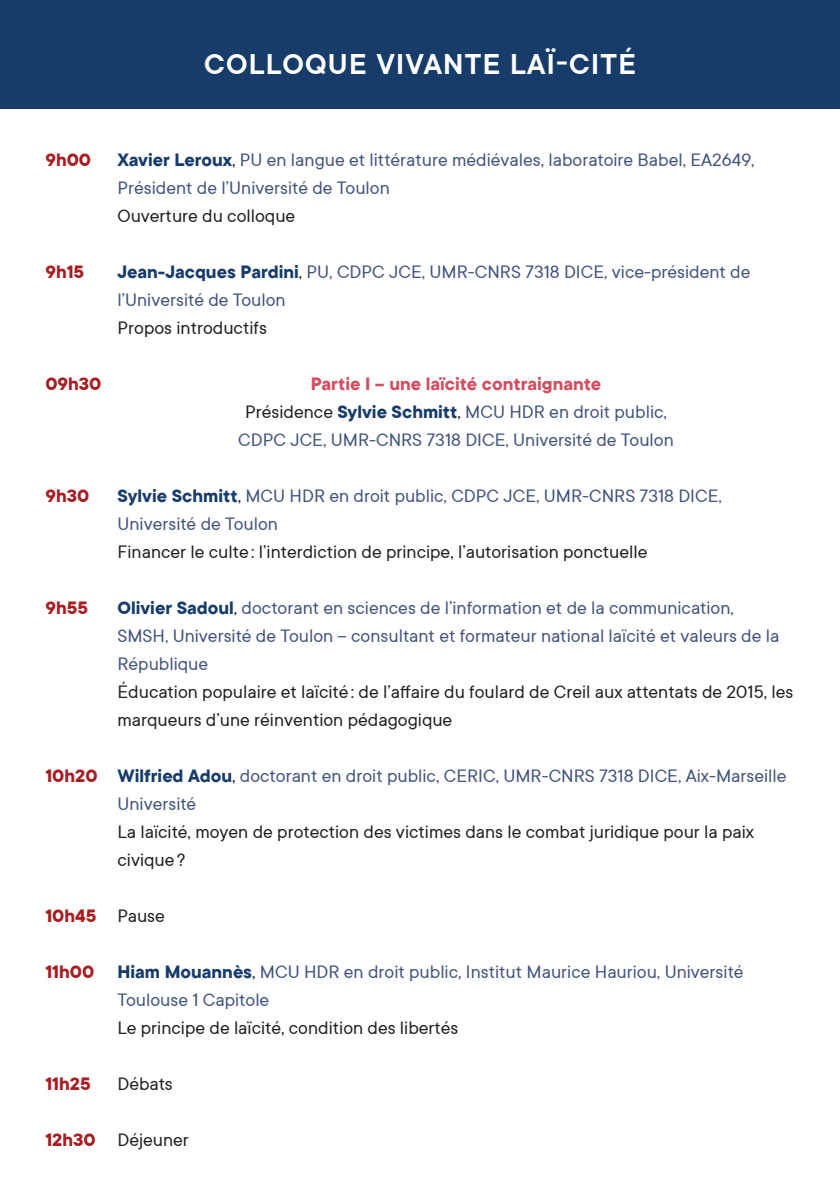
<style>
.page{position:relative;width:840px;height:1191px;background:#fff}
.page>*{position:absolute;margin:0;border:0;box-sizing:border-box;transform-origin:0 0}
.t1{font:600 32px "TT Commons Classic";letter-spacing:.04em;color:#fff}
.t2{font:20px/28px "TT Commons Classic";color:#42547d}
.t3{font:20px/28px "TT Commons Classic";color:#231f20}
.t4{font:700 20px "TT Commons Classic";color:#a71d21}
.s1{font-weight:700;color:#173c6a}
.s2{color:#231f20}
.s3{font-weight:700;color:#d34d62}
.s4{font-weight:700;color:#a71d21}
.s5{font-weight:400;color:#231f20}
</style>
<div class="page">
<div style="left:0;top:0;width:839px;height:109px;background:#173c6a"></div>
<h1 class="t1" style="left:204px;top:43px;width:433px">COLLOQUE VIVANTE LAÏ-CITÉ</h1>
<p class="t4" style="left:45px;top:147px;width:47px">9h00</p>
<p class="t2" style="left:117px;top:145px;width:638px"><span class="s1">Xavier Leroux</span><span class="s2">,</span> PU en langue et littérature médiévales, laboratoire Babel, EA2649,<br>Président de l’Université de Toulon</p>
<p class="t3" style="left:117px;top:201px;width:179px">Ouverture du colloque</p>
<p class="t4" style="left:45px;top:259px;width:40px">9h15</p>
<p class="t2" style="left:117px;top:257px;width:634px"><span class="s1">Jean-Jacques Pardini</span><span class="s2">,</span> PU, CDPC JCE, UMR-CNRS 7318 DICE, vice-président de l’Université de Toulon</p>
<p class="t3" style="left:117px;top:313px;width:151px">Propos introductifs</p>
<p class="t4" style="left:45px;top:371px;width:57px">09h30</p>
<p class="t2" style="left:238px;top:369px;width:436px;text-align:center"><span class="s3">Partie I – une laïcité contraignante<br></span><span class="s2">Présidence</span> <span class="s1">Sylvie Schmitt</span><span class="s2">,</span> MCU HDR en droit public,<br>CDPC JCE, UMR-CNRS 7318 DICE, Université de Toulon</p>
<p class="t4" style="left:45px;top:483px;width:45px">9h30</p>
<p class="t2" style="left:117px;top:481px;width:605px"><span class="s1">Sylvie Schmitt</span><span class="s2">,</span> MCU HDR en droit public, CDPC JCE, UMR-CNRS 7318 DICE,<br>Université de Toulon</p>
<p class="t3" style="left:117px;top:537px;width:531px">Financer le culte : l’interdiction de principe, l’autorisation ponctuelle</p>
<p class="t4" style="left:45px;top:595px;width:44px">9h55</p>
<p class="t2" style="left:117px;top:593px;width:663px"><span class="s1">Olivier Sadoul</span><span class="s2">,</span> doctorant en sciences de l’information et de la communication,<br>SMSH, Université de Toulon – consultant et formateur national laïcité et valeurs de la<br>République</p>
<p class="t3" style="left:117px;top:677px;width:677px">Éducation populaire et laïcité : de l’affaire du foulard de Creil aux attentats de 2015, les marqueurs d’une réinvention pédagogique</p>
<p class="t2" style="left:117px;top:761px;width:670px;text-indent:-72px"><span class="s4">10h20</span> <span class="s1">Wilfried Adou</span><span class="s2">,</span> doctorant en droit public, CERIC, UMR-CNRS 7318 DICE, Aix-Marseille<br>Université</p>
<p class="t3" style="left:117px;top:817px;width:637px">La laïcité, moyen de protection des victimes dans le combat juridique pour la paix civique ?</p>
<p class="t4" style="left:45px;top:903px;width:121px">10h45 <span class="s5">Pause</span></p>
<p class="t2" style="left:117px;top:957px;width:627px;text-indent:-72px"><span class="s4">11h00</span> <span class="s1">Hiam Mouannès</span><span class="s2">,</span> MCU HDR en droit public, Institut Maurice Hauriou, Université<br>Toulouse 1 Capitole</p>
<p class="t3" style="left:117px;top:1013px;width:342px">Le principe de laïcité, condition des libertés</p>
<p class="t4" style="left:45px;top:1071px;width:47px">11h25</p>
<p class="t3" style="left:117px;top:1069px;width:57px">Débats</p>
<p class="t3" style="left:45px;top:1125px;width:145px"><span class="s4">12h30</span> Déjeuner</p>
</div>
